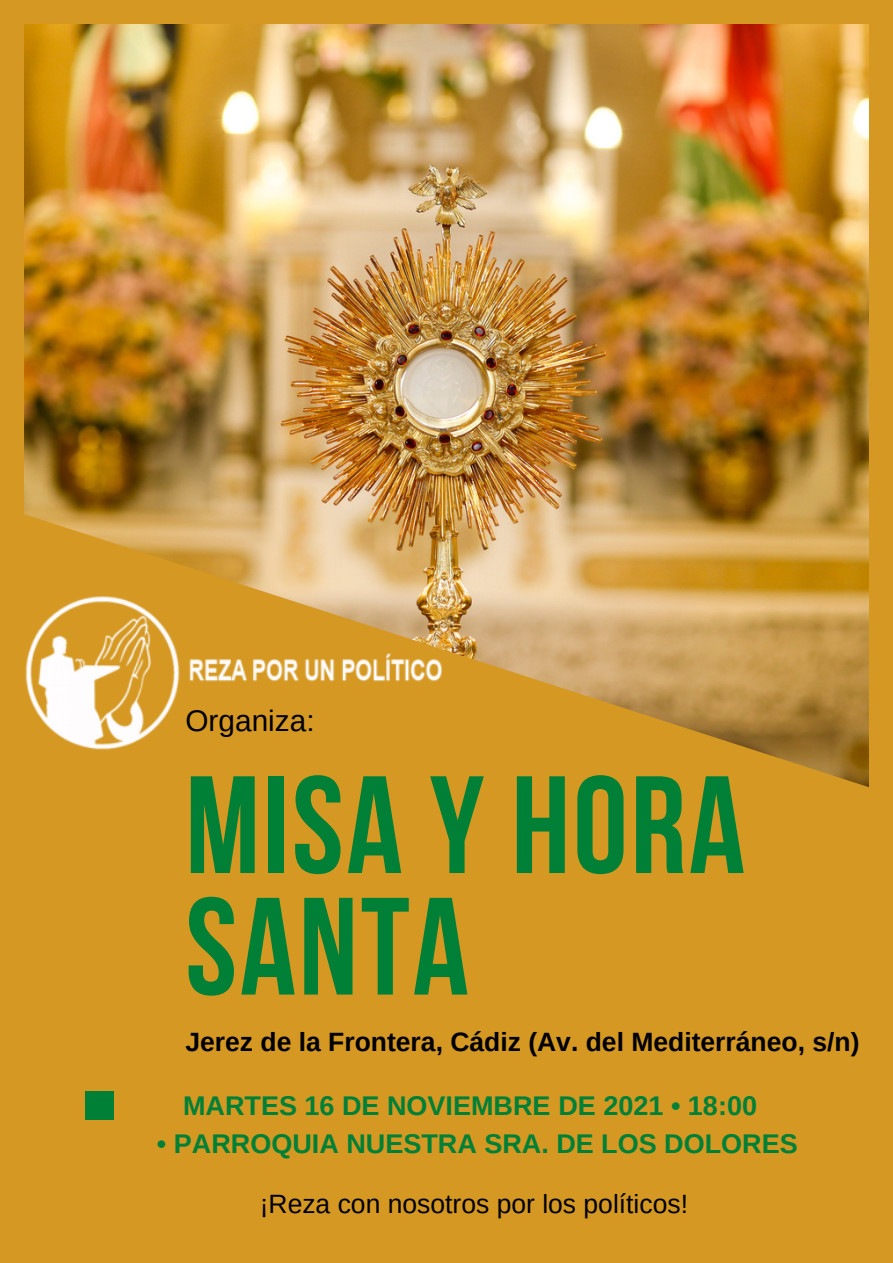
<style>
.page{position:relative;width:893px;height:1263px;background:#d59923}
.page>*{position:absolute;margin:0;border:0;box-sizing:border-box;transform-origin:0 0}
.t1{font:700 138.15px/121.6px "Bebas Neue";letter-spacing:.02em;color:#008037}
.t2{font:29.78px "Arimo";color:#000}
.t3{font:700 27px "Arimo";color:#008037}
.t4{font:700 26.47px "Arimo";color:#000}
.t5{font:26.47px "Arimo";color:#000}
</style>
<div class="page">
<img style="left:25px;top:25px;width:844px;height:443px">
<svg style="left:24px;top:468px;width:845px;height:652px"></svg>
<img style="left:25px;top:595px;width:429px;height:157px">
<div style="left:85px;top:1091px;width:28px;height:28px;background:#008037"></div>
<p class="t2" style="left:185px;top:704px;width:131px">Organiza:</p>
<p class="t1" style="left:185px;top:778px;width:561px">MISA Y HORA<br>SANTA</p>
<p class="t4" style="left:185px;top:1026px;width:675px">Jerez de la Frontera, Cádiz (Av. del Mediterráneo, s/n)</p>
<p class="t3" style="left:183px;top:1090px;width:575px">MARTES 16 DE NOVIEMBRE DE 2021 • 18:00</p>
<p class="t3" style="left:157px;top:1128px;width:642px">• PARROQUIA NUESTRA SRA. DE LOS DOLORES</p>
<p class="t5" style="left:260px;top:1189px;width:430px">¡Reza con nosotros por los políticos!</p>
</div>
